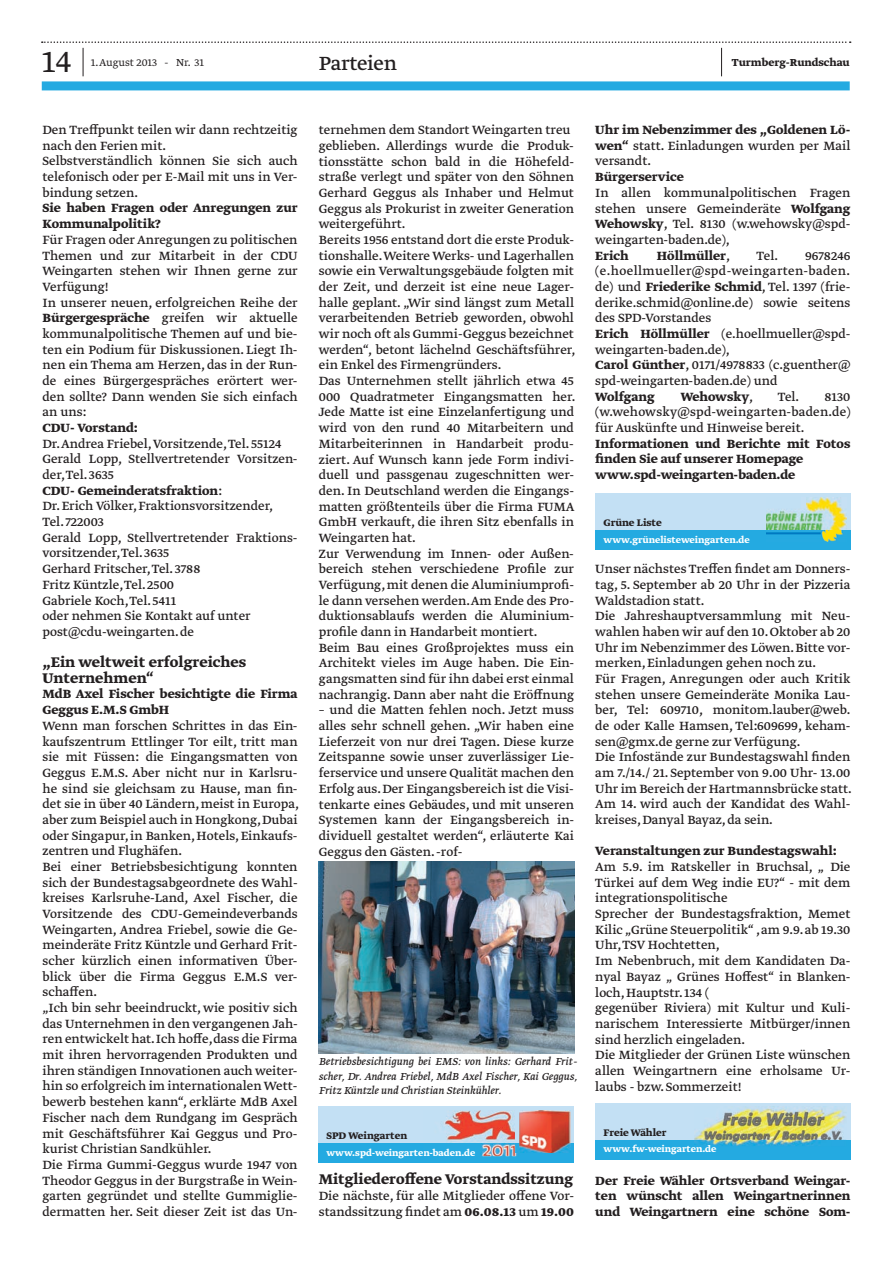
<style>
.page{position:relative;width:893px;height:1263px;background:#fff}
.page>*{position:absolute;margin:0;border:0;box-sizing:border-box;transform-origin:0 0}
.t1{font:300 36px "Greta Text Std";color:#231f20}
.t2{font:22.5px "Greta Text Std";letter-spacing:-.015em;color:#231f20}
.t3{font:16.5px/15.8px "Greta Text Std Bold Min";color:#231f20}
.t4{font:14.1px/15.8px "Greta Text Std";color:#231f20}
.t5{font:700 14.1px/15.8px "Greta Text Std";color:#231f20}
.t6{font:italic 12px/14.4px "Greta Text Std";color:#231f20;text-align:justify}
.t7{font:700 12px "Greta Text Std";color:#231f20}
.t8{font:300 12px "Greta Text Std";color:#231f20}
.t9{font:700 11.25px "Greta Text Std";color:#231f20}
.t10{font:700 10.5px "Greta Text Std";color:#fff}
.s1{font-weight:700}
.s2{font-weight:400}
</style>
<div class="page">
<div style="left:42px;top:81px;width:808px;height:9px;background:#24aae1"></div>
<svg style="left:42px;top:41px;width:809px;height:35px"></svg>
<img style="left:318px;top:861px;width:256px;height:192px">
<div style="left:318px;top:1106px;width:255px;height:57px;background:#c3e0f4"></div>
<div style="left:318px;top:1143px;width:255px;height:20px;background:#24aae1"></div>
<img style="left:444px;top:1110px;width:74px;height:46px">
<img style="left:444px;top:1148px;width:31px;height:8px">
<img style="left:519px;top:1110px;width:51px;height:43px">
<img style="left:515px;top:1110px;width:3px;height:33px">
<svg style="left:515px;top:1143px;width:3px;height:10px"></svg>
<div style="left:595px;top:493px;width:255px;height:57px;background:#c3e0f4"></div>
<div style="left:595px;top:530px;width:255px;height:20px;background:#24aae1"></div>
<img style="left:766px;top:498px;width:80px;height:43px">
<div style="left:595px;top:1103px;width:255px;height:57px;background:#c3e0f4"></div>
<div style="left:595px;top:1140px;width:255px;height:20px;background:#24aae1"></div>
<img style="left:694px;top:1108px;width:152px;height:38px">
<svg style="left:694px;top:1145px;width:22px;height:1px"></svg>
<h1 class="t1" style="left:42px;top:41px;width:32px">14</h1>
<h2 class="t2" style="left:319px;top:54px;width:80px">Parteien</h2>
<p class="t7" style="left:732px;top:56px;width:119px">Turmberg-Rundschau</p>
<p class="t8" style="left:91px;top:56px;width:115px">1. August 2013 - Nr. 31</p>
<p class="t4" style="left:43px;top:123px;width:257px">Den Treffpunkt teilen wir dann rechtzeitig nach den Ferien mit.<br>Selbstverständlich können Sie sich auch telefonisch oder per E-Mail mit uns in Ver&shy;bindung setzen.</p>
<p class="t5" style="left:43px;top:201px;width:257px">Sie haben Fragen oder Anregungen zur<br>Kommunalpolitik?</p>
<p class="t4" style="left:43px;top:232px;width:257px">Fü r Fragen oder Anregungen zu politischen Themen und zur Mitarbeit in der CDU Weingarten stehen wir Ihnen gerne zur Verfü gung!<br>In unserer neuen, erfolgreichen Reihe der <span class="s1">Bü rgergespräche</span> greifen wir aktuelle kommunalpolitische Themen auf und bie&shy;ten ein Podium fü r Diskussionen. Liegt Ih&shy;nen ein Thema am Herzen, das in der Run&shy;de eines Bü rgergespräches erörtert wer&shy;den sollte? Dann wenden Sie sich einfach an uns:</p>
<p class="t5" style="left:43px;top:421px;width:97px">CDU- Vorstand:</p>
<p class="t4" style="left:43px;top:436px;width:257px">Dr. Andrea Friebel, Vorsitzende, Tel. 55124<br>Gerald Lopp, Stellvertretender Vorsitzen&shy;der, Tel. 3635<br><span class="s1">CDU- Gemeinderatsfraktion</span>:<br>Dr. Erich Völker, Fraktionsvorsitzender,<br>Tel. 722003<br>Gerald Lopp, Stellvertretender Fraktions&shy;vorsitzender, Tel. 3635<br>Gerhard Fritscher, Tel. 3788<br>Fritz Kü ntzle, Tel. 2500<br>Gabriele Koch, Tel. 5411<br>oder nehmen Sie Kontakt auf unter post@cdu-weingarten. de</p>
<p class="t3" style="left:43px;top:655px;width:205px">„Ein weltweit erfolgreiches<br>Unternehmen“</p>
<p class="t5" style="left:43px;top:687px;width:257px">MdB Axel Fischer besichtigte die Firma<br>Geggus E.M.S GmbH</p>
<p class="t4" style="left:43px;top:718px;width:258px">Wenn man forschen Schrittes in das Ein&shy;kaufszentrum Ettlinger Tor eilt, tritt man sie mit Fü ssen: die Eingangsmatten von Geggus E.M.S. Aber nicht nur in Karlsru&shy;he sind sie gleichsam zu Hause, man fin&shy;det sie in ü ber 40 Ländern, meist in Europa, aber zum Beispiel auch in Hongkong, Dubai oder Singapur, in Banken, Hotels, Einkaufs&shy;zentren und Flughäfen.<br>Bei einer Betriebsbesichtigung konnten sich der Bundestagsabgeordnete des Wahl&shy;kreises Karlsruhe-Land, Axel Fischer, die Vorsitzende des CDU-Gemeindeverbands Weingarten, Andrea Friebel, sowie die Ge&shy;meinderäte Fritz Kü ntzle und Gerhard Frit&shy;scher kü rzlich einen informativen Über&shy;blick ü ber die Firma Geggus E.M.S ver&shy;schaffen.<br>„Ich bin sehr beeindruckt, wie positiv sich das Unternehmen in den vergangenen Jah&shy;ren entwickelt hat. Ich hoffe, dass die Firma mit ihren hervorragenden Produkten und ihren ständigen Innovationen auch weiter&shy;hin so erfolgreich im internationalen Wett&shy;bewerb bestehen kann“, erklärte MdB Axel Fischer nach dem Rundgang im Gespräch mit Geschäftsfü hrer Kai Geggus und Pro&shy;kurist Christian Sandkü hler.<br>Die Firma Gummi-Geggus wurde 1947 von Theodor Geggus in der Burgstraße in Wein&shy;garten gegrü ndet und stellte Gummiglie&shy;dermatten her. Seit dieser Zeit ist das Un-</p>
<p class="t4" style="left:319px;top:123px;width:258px">ternehmen dem Standort Weingarten treu geblieben. Allerdings wurde die Produk&shy;tionsstätte schon bald in die Höhefeld&shy;straße verlegt und später von den Söhnen Gerhard Geggus als Inhaber und Helmut Geggus als Prokurist in zweiter Generation weitergefü hrt.<br>Bereits 1956 entstand dort die erste Produk&shy;tionshalle. Weitere Werks- und Lagerhallen sowie ein Verwaltungsgebäude folgten mit der Zeit, und derzeit ist eine neue Lager&shy;halle geplant. „Wir sind längst zum Metall verarbeitenden Betrieb geworden, obwohl wir noch oft als Gummi-Geggus bezeichnet werden“, betont lächelnd Geschäftsfü hrer, ein Enkel des Firmengrü nders.<br>Das Unternehmen stellt jährlich etwa 45<br>000 Quadratmeter Eingangsmatten her.<br>Jede Matte ist eine Einzelanfertigung und wird von den rund 40 Mitarbeitern und Mitarbeiterinnen in Handarbeit produ&shy;ziert. Auf Wunsch kann jede Form indivi&shy;duell und passgenau zugeschnitten wer&shy;den. In Deutschland werden die Eingangs&shy;matten größtenteils ü ber die Firma FUMA GmbH verkauft, die ihren Sitz ebenfalls in Weingarten hat.<br>Zur Verwendung im Innen- oder Außen&shy;bereich stehen verschiedene Profile zur Verfü gung, mit denen die Aluminiumprofi&shy;le dann versehen werden.Am Ende des Pro&shy;duktionsablaufs werden die Aluminium&shy;profile dann in Handarbeit montiert.<br>Beim Bau eines Großprojektes muss ein Architekt vieles im Auge haben. Die Ein&shy;gangsmatten sind fü r ihn dabei erst einmal nachrangig. Dann aber naht die Eröffnung</p>
<p class="t4" style="left:319px;top:703px;width:257px;text-align:justify">– und die Matten fehlen noch. Jetzt muss alles sehr schnell gehen. „Wir haben eine Lieferzeit von nur drei Tagen. Diese kurze Zeitspanne sowie unser zuverlässiger Lie&shy;ferservice und unsere Qualität machen den Erfolg aus. Der Eingangsbereich ist die Visi&shy;tenkarte eines Gebäudes, und mit unseren Systemen kann der Eingangsbereich in&shy;dividuell gestaltet werden“, erläuterte Kai Geggus den Gästen. -rof-</p>
<p class="t6" style="left:319px;top:1055px;width:260px">Betriebsbesichtigung bei EMS: von links: Gerhard Frit&shy;scher, Dr. Andrea Friebel, MdB Axel Fischer, Kai Geggus, Fritz Kü ntzle und Christian Steinkü hler.</p>
<p class="t4" style="left:595px;top:123px;width:257px;text-align:justify"><span class="s1">Uhr im Nebenzimmer des „Goldenen Lö&shy;wen“</span> statt. Einladungen wurden per Mail versandt.</p>
<p class="t5" style="left:595px;top:170px;width:90px">Bü rgerservice</p>
<p class="t4" style="left:595px;top:185px;width:257px;text-align:justify">In allen kommunalpolitischen Fragen stehen unsere Gemeinderäte <span class="s1">Wolfgang Wehowsky</span>, Tel. 8130 (w.wehowsky@spd&shy;weingarten-baden.de),</p>
<p class="t5" style="left:595px;top:248px;width:35px">Erich</p>
<p class="t5" style="left:657px;top:248px;width:75px">Höllmü ller<span class="s2">,</span></p>
<p class="t4" style="left:756px;top:248px;width:23px">Tel.</p>
<p class="t4" style="left:595px;top:248px;width:257px;text-indent:210px">9678246 (e.hoellmueller@spd-weingarten-baden. de) und <span class="s1">Friederike Schmid</span>, Tel. 1397 (frie&shy;derike.schmid@online.de) sowie seitens des SPD-Vorstandes<br><span class="s1">Erich Höllmü ller</span> (e.hoellmueller@spd&shy;weingarten-baden.de),<br><span class="s1">Carol Gü nther</span>, 0171/4978833 (c.guenther@ spd-weingarten-baden.de) und</p>
<p class="t5" style="left:595px;top:389px;width:61px">Wolfgang</p>
<p class="t5" style="left:681px;top:389px;width:74px">Wehowsky<span class="s2">,</span></p>
<p class="t4" style="left:778px;top:389px;width:23px">Tel.</p>
<p class="t4" style="left:595px;top:389px;width:257px;text-align:justify;text-indent:229px">8130 (w.wehowsky@spd-weingarten-baden.de) fü r Auskü nfte und Hinweise bereit.</p>
<p class="t5" style="left:595px;top:436px;width:257px">Informationen und Berichte mit Fotos finden Sie auf unserer Homepage www.spd-weingarten-baden.de</p>
<p class="t9" style="left:604px;top:516px;width:60px">Grüne Liste</p>
<p class="t10" style="left:604px;top:533px;width:148px">www.grünelisteweingarten.de</p>
<p class="t4" style="left:595px;top:562px;width:258px">Unser nächstes Treffen findet am Donners&shy;tag, 5. September ab 20 Uhr in der Pizzeria Waldstadion statt.<br>Die Jahreshauptversammlung mit Neu&shy;wahlen haben wir auf den 10. Oktober ab 20<br>Uhr im Nebenzimmer des Löwen. Bitte vor&shy;merken, Einladungen gehen noch zu.<br>Fü r Fragen, Anregungen oder auch Kritik stehen unsere Gemeinderäte Monika Lau&shy;ber, Tel: 609710, monitom.lauber@web. de oder Kalle Hamsen, Tel:609699, keham&shy;sen@gmx.de gerne zur Verfü gung.<br>Die Infostände zur Bundestagswahl finden am 7./14./ 21. September von 9.00 Uhr- 13.00<br>Uhr im Bereich der Hartmannsbrü cke statt.<br>Am 14. wird auch der Kandidat des Wahl&shy;kreises, Danyal Bayaz, da sein.</p>
<p class="t5" style="left:595px;top:844px;width:243px">Veranstaltungen zur Bundestagswahl:</p>
<p class="t4" style="left:595px;top:860px;width:257px">Am 5.9. im Ratskeller in Bruchsal, „ Die Tü rkei auf dem Weg indie EU?“ - mit dem integrationspolitische<br>Sprecher der Bundestagsfraktion, Memet Kilic „Grü ne Steuerpolitik“ , am 9.9. ab 19.30<br>Uhr, TSV Hochtetten,<br>Im Nebenbruch, mit dem Kandidaten Da&shy;nyal Bayaz „ Grü nes Hoffest“ in Blanken&shy;loch, Hauptstr. 134 (<br>gegenü ber Riviera) mit Kultur und Kuli&shy;narischem Interessierte Mitbü rger/innen sind herzlich eingeladen.<br>Die Mitglieder der Grü nen Liste wü nschen allen Weingartnern eine erholsame Ur&shy;laubs - bzw. Sommerzeit!</p>
<p class="t9" style="left:326px;top:1129px;width:82px">SPD Weingarten</p>
<p class="t9" style="left:604px;top:1125px;width:65px">Freie Wähler</p>
<p class="t10" style="left:326px;top:1146px;width:150px">www.spd-weingarten-baden.de</p>
<p class="t10" style="left:604px;top:1143px;width:114px">www.fw-weingarten. e</p>
<p class="t10" style="left:705px;top:1143px;width:7px">d</p>
<p class="t3" style="left:319px;top:1172px;width:256px">Mitgliederoffene Vorstandssitzung</p>
<p class="t4" style="left:319px;top:1189px;width:257px">Die nächste, fü r alle Mitglieder offene Vor&shy;standssitzung findet am <span class="s1">06.08.13</span> um <span class="s1">19.00</span></p>
<p class="t5" style="left:595px;top:1173px;width:257px;text-align:justify">Der Freie Wähler Ortsverband Weingar&shy;ten wü nscht allen Weingartnerinnen und Weingartnern eine schöne Som-</p>
</div>
